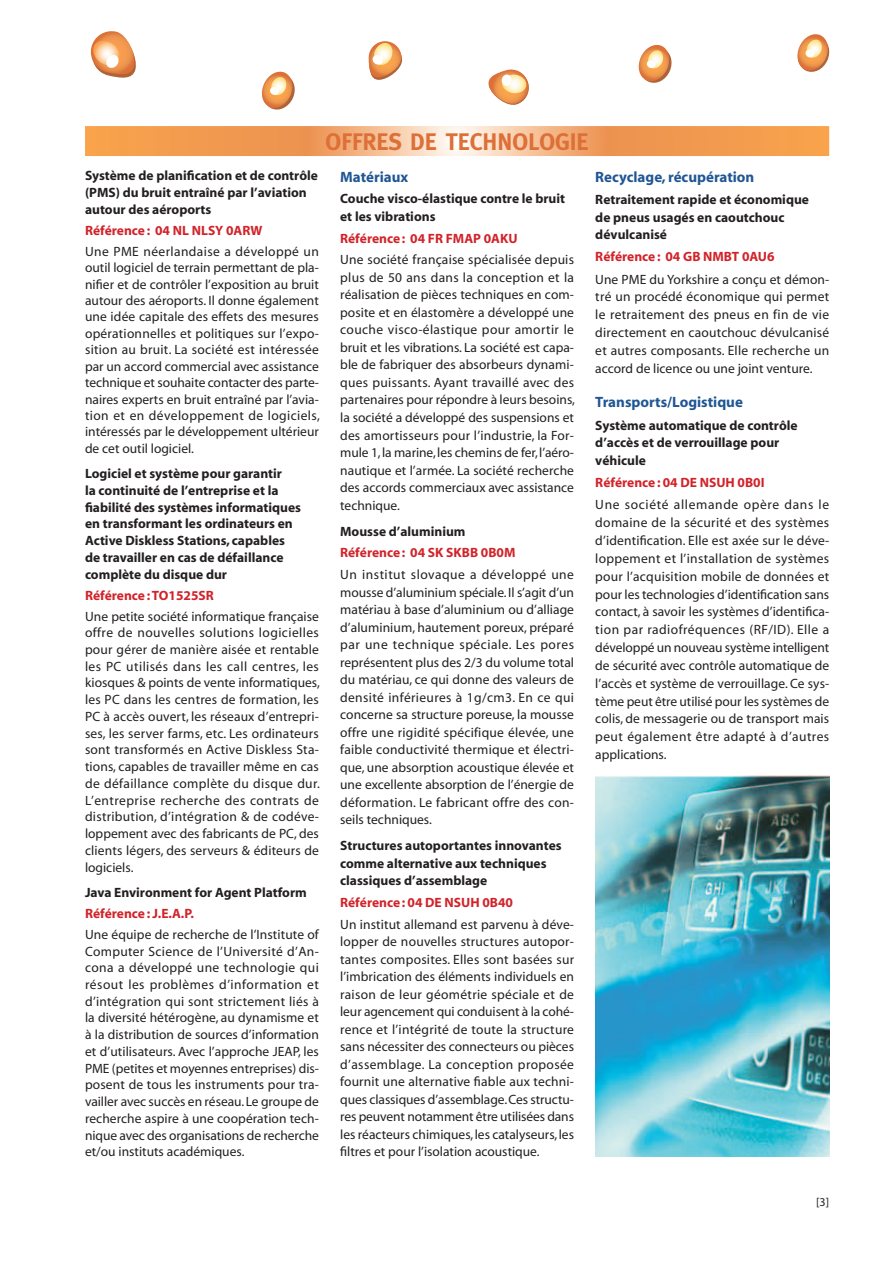
<style>
.page{position:relative;width:893px;height:1263px;background:#fff}
.page>*{position:absolute;margin:0;border:0;box-sizing:border-box;transform-origin:0 0}
.t1{font:700 24px "Meta";color:#dd6f37}
.t2{font:700 15px "Myriad";color:#205694}
.t3{font:13.5px/17.5px "Myriad";color:#231f20;text-align:justify}
.t4{font:700 13.5px/16.8px "Myriad";color:#231f20}
.t5{font:700 13.5px "Myriad";color:#d1232a}
.t6{font:12px "Myriad";color:#231f20}
</style>
<div class="page">
<svg style="left:261px;top:71px;width:34px;height:39px"></svg>
<svg style="left:638px;top:44px;width:34px;height:39px"></svg>
<svg style="left:797px;top:34px;width:32px;height:38px"></svg>
<svg style="left:368px;top:41px;width:34px;height:39px"></svg>
<svg style="left:91px;top:31px;width:45px;height:47px"></svg>
<svg style="left:488px;top:69px;width:41px;height:36px"></svg>
<img style="left:595px;top:776px;width:234px;height:380px">
<svg style="left:85px;top:126px;width:744px;height:30px;background:#f3ac6f"></svg>
<h1 class="t1" style="left:325px;top:133px;width:264px">OFFRES DE TECHNOLOGIE</h1>
<p class="t4" style="left:85px;top:169px;width:234px">Système de planification et de contrôle (PMS) du bruit entraîné par l’aviation autour des aéroports</p>
<p class="t5" style="left:85px;top:225px;width:179px">Référence : 04 NL NLSY 0ARW</p>
<p class="t3" style="left:85px;top:244px;width:236px;line-height:16.5px">Une PME néerlandaise a développé un outil logiciel de terrain permettant de pla&shy;nifier et de contrôler l’exposition au bruit autour des aéroports. Il donne également une idée capitale des effets des mesures opérationnelles et politiques sur l’expo&shy;sition au bruit. La société est intéressée par un accord commercial avec assistance technique et souhaite contacter des parte&shy;naires experts en bruit entraîné par l’avia&shy;tion et en développement de logiciels, intéressés par le développement ultérieur de cet outil logiciel.</p>
<p class="t4" style="left:85px;top:466px;width:217px">Logiciel et système pour garantir<br>la continuité de l’entreprise et la fiabilité des systèmes informatiques en transformant les ordinateurs en Active Diskless Stations, capables de travailler en cas de défaillance complète du disque dur</p>
<p class="t5" style="left:85px;top:590px;width:130px">Référence : TO1525SR</p>
<p class="t3" style="left:85px;top:609px;width:236px;line-height:16.8px">Une petite société informatique française offre de nouvelles solutions logicielles pour gérer de manière aisée et rentable les PC utilisés dans les call centres, les kiosques &amp; points de vente informatiques, les PC dans les centres de formation, les PC à accès ouvert, les réseaux d’entrepri&shy;ses, les server farms, etc. Les ordinateurs sont transformés en Active Diskless Sta&shy;tions, capables de travailler même en cas de défaillance complète du disque dur.<br>L’entreprise recherche des contrats de distribution, d’intégration &amp; de codéve&shy;loppement avec des fabricants de PC, des clients légers, des serveurs &amp; éditeurs de logiciels.</p>
<p class="t4" style="left:85px;top:885px;width:223px">Java Environment for Agent Platform</p>
<p class="t5" style="left:85px;top:908px;width:110px">Référence : J.E.A.P.</p>
<p class="t3" style="left:85px;top:927px;width:235px;line-height:16.8px">Une équipe de recherche de l’Institute of Computer Science de l’Université d’An&shy;cona a développé une technologie qui résout les problèmes d’information et d’intégration qui sont strictement liés à la diversité hétérogène, au dynamisme et à la distribution de sources d’information et d’utilisateurs. Avec l’approche JEAP, les PME (petites et moyennes entreprises) dis&shy;posent de tous les instruments pour tra&shy;vailler avec succès en réseau. Le groupe de recherche aspire à une coopération tech&shy;nique avec des organisations de recherche et/ou instituts académiques.</p>
<p class="t2" style="left:340px;top:171px;width:70px">Matériaux</p>
<p class="t4" style="left:340px;top:191px;width:226px;line-height:17.5px">Couche visco-élastique contre le bruit et les vibrations</p>
<p class="t5" style="left:340px;top:233px;width:179px">Référence : 04 FR FMAP 0AKU</p>
<p class="t3" style="left:340px;top:252px;width:236px">Une société française spécialisée depuis plus de 50 ans dans la conception et la réalisation de pièces techniques en com&shy;posite et en élastomère a développé une couche visco-élastique pour amortir le bruit et les vibrations. La société est capa&shy;ble de fabriquer des absorbeurs dynami&shy;ques puissants. Ayant travaillé avec des partenaires pour répondre à leurs besoins, la société a développé des suspensions et des amortisseurs pour l’industrie, la For&shy;mule 1, la marine, les chemins de fer, l’aéro&shy;nautique et l’armée. La société recherche des accords commerciaux avec assistance technique.</p>
<p class="t4" style="left:340px;top:524px;width:127px">Mousse d’aluminium</p>
<p class="t5" style="left:340px;top:548px;width:177px">Référence : 04 SK SKBB 0B0M</p>
<p class="t3" style="left:340px;top:567px;width:235px">Un institut slovaque a développé une mousse d’aluminium spéciale. Il s’agit d’un matériau à base d’aluminium ou d’alliage d’aluminium, hautement poreux, préparé par une technique spéciale. Les pores représentent plus des 2/3 du volume total du matériau, ce qui donne des valeurs de densité inférieures à 1g/cm3. En ce qui concerne sa structure poreuse, la mousse offre une rigidité spécifique élevée, une faible conductivité thermique et électri&shy;que, une absorption acoustique élevée et une excellente absorption de l’énergie de déformation. Le fabricant offre des con&shy;seils techniques.</p>
<p class="t4" style="left:340px;top:838px;width:223px;line-height:17.5px">Structures autoportantes innovantes comme alternative aux techniques classiques d’assemblage</p>
<p class="t5" style="left:340px;top:897px;width:174px">Référence : 04 DE NSUH 0B40</p>
<p class="t3" style="left:340px;top:917px;width:235px">Un institut allemand est parvenu à déve&shy;lopper de nouvelles structures autopor&shy;tantes composites. Elles sont basées sur l’imbrication des éléments individuels en raison de leur géométrie spéciale et de leur agencement qui conduisent à la cohé&shy;rence et l’intégrité de toute la structure sans nécessiter des connecteurs ou pièces d’assemblage. La conception proposée fournit une alternative fiable aux techni&shy;ques classiques d’assemblage. Ces structu&shy;res peuvent notamment être utilisées dans les réacteurs chimiques, les catalyseurs, les filtres et pour l’isolation acoustique.</p>
<p class="t2" style="left:595px;top:171px;width:161px">Recyclage, récupération</p>
<p class="t4" style="left:595px;top:191px;width:215px;line-height:17.9px">Retraitement rapide et économique de pneus usagés en caoutchouc dévulcanisé</p>
<p class="t5" style="left:595px;top:252px;width:181px">Référence : 04 GB NMBT 0AU6</p>
<p class="t3" style="left:595px;top:271px;width:235px">Une PME du Yorkshire a conçu et démon&shy;tré un procédé économique qui permet le retraitement des pneus en fin de vie directement en caoutchouc dévulcanisé et autres composants. Elle recherche un accord de licence ou une joint venture.</p>
<p class="t2" style="left:595px;top:397px;width:149px">Transports/Logistique</p>
<p class="t4" style="left:595px;top:417px;width:204px;line-height:17.9px">Système automatique de contrôle d’accès et de verrouillage pour véhicule</p>
<p class="t5" style="left:595px;top:478px;width:171px">Référence : 04 DE NSUH 0B0I</p>
<p class="t3" style="left:595px;top:497px;width:235px">Une société allemande opère dans le domaine de la sécurité et des systèmes d’identification. Elle est axée sur le déve&shy;loppement et l’installation de systèmes pour l’acquisition mobile de données et pour les technologies d’identification sans contact, à savoir les systèmes d’identifica&shy;tion par radiofréquences (RF/ID). Elle a développé un nouveau système intelligent de sécurité avec contrôle automatique de l’accès et système de verrouillage. Ce sys&shy;tème peut être utilisé pour les systèmes de colis, de messagerie ou de transport mais peut également être adapté à d’autres applications.</p>
<p class="t6" style="left:816px;top:1198px;width:14px">[3]</p>
</div>
